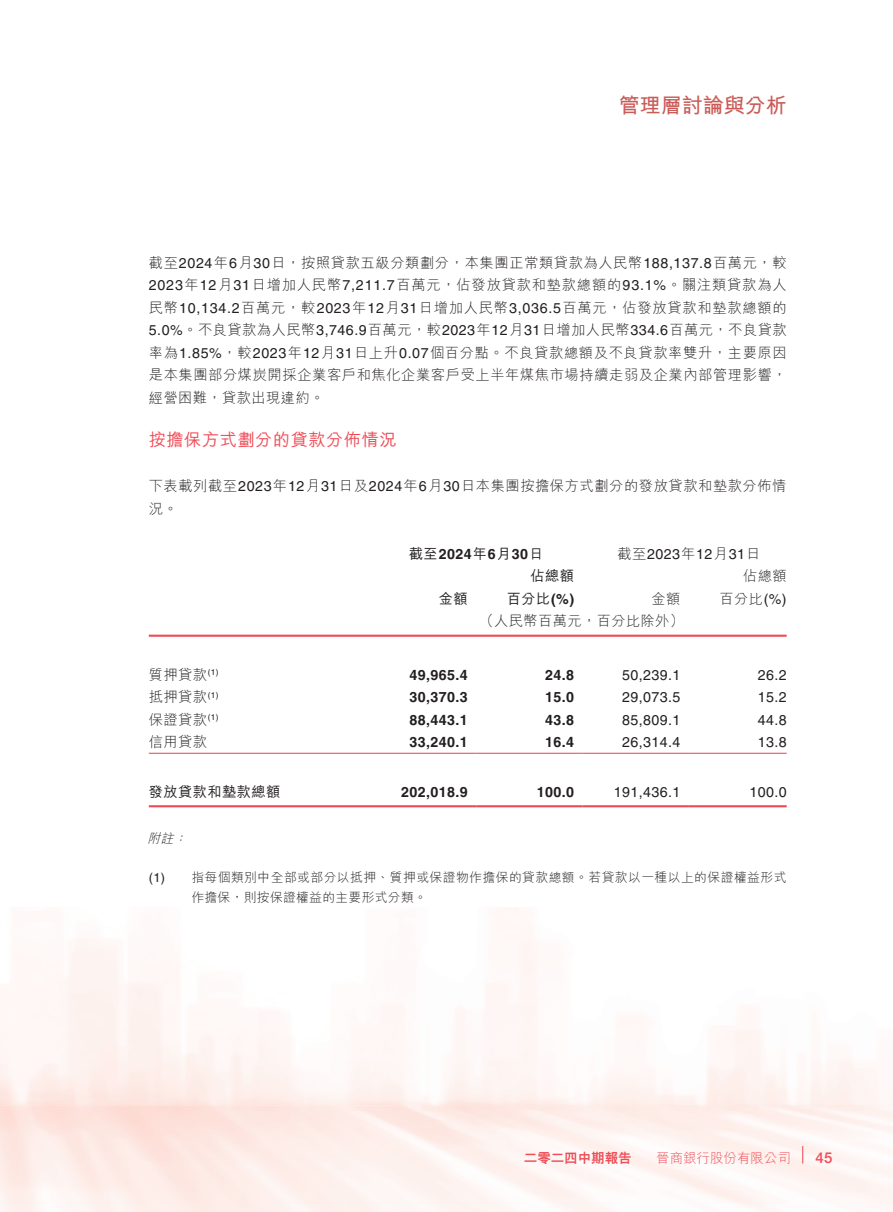
<style>
.page{position:relative;width:893px;height:1212px;background:#fff}
.page>*{position:absolute;margin:0;border:0;box-sizing:border-box;transform-origin:0 0}
.t1{font:700 21px "M Hei HK";color:#ca5c58}
.t2{font:500 17.25px "M Hei HK";letter-spacing:.03em;color:#ef4b55}
.t3{font:500 15px "Helvetica Neue LT Std";color:#ef4b55}
.t4{font:300 14.25px/22.5px "M Hei HK";letter-spacing:.04em;color:#231f20;text-align:justify}
.t5{font:14.25px "Helvetica LT Std";letter-spacing:.03em;color:#231f20}
.t6{font:700 14.25px "Helvetica LT Std";letter-spacing:.03em;color:#231f20}
.t7{font:500 14.25px/22.5px "M Hei HK";letter-spacing:.03em;color:#231f20;text-align:right}
.t8{font:300 13.5px "M Hei HK";color:#ef4b55}
.t9{font:800 13.5px "M Hei HK";letter-spacing:-.005em;color:#ef4b55}
.t10{font:300 12.75px/19.5px "M Hei HK";letter-spacing:.04em;color:#231f20}
.t11{font:italic 300 12.75px "M Hei HK";color:#231f20}
.s1{font-family:"Helvetica LT Std";font-weight:400}
.s2{font-family:"M Hei HK";font-weight:500}
.s3{font-family:"M Hei HK";font-weight:300}
.s4{font-family:"Helvetica LT Std";font-weight:700}
</style>
<div class="page">
<svg style="left:802px;top:1146px;width:1px;height:17px"></svg>
<hr style="left:149px;top:635px;width:221px;height:2px;background:#ef4b55">
<hr style="left:370px;top:635px;width:417px;height:2px;background:#ef4b55">
<hr style="left:149px;top:753px;width:221px;height:1px;background:#ef4b55">
<hr style="left:370px;top:753px;width:106px;height:1px;background:#ef4b55">
<hr style="left:476px;top:753px;width:107px;height:1px;background:#ef4b55">
<hr style="left:583px;top:753px;width:106px;height:1px;background:#ef4b55">
<hr style="left:689px;top:753px;width:98px;height:1px;background:#ef4b55">
<hr style="left:149px;top:805px;width:221px;height:2px;background:#ef4b55">
<hr style="left:370px;top:805px;width:106px;height:2px;background:#ef4b55">
<hr style="left:476px;top:805px;width:107px;height:2px;background:#ef4b55">
<hr style="left:583px;top:805px;width:106px;height:2px;background:#ef4b55">
<hr style="left:689px;top:805px;width:98px;height:2px;background:#ef4b55">
<h1 class="t1" style="left:619px;top:90px;width:169px">管理層討論與分析</h1>
<p class="t4" style="left:149px;top:251px;width:639px">截至<span class="s1">2024</span>年<span class="s1">6</span>月<span class="s1">30</span>日，按照貸款五級分類劃分，本集團正常類貸款為人民幣<span class="s1">188,137.8</span>百萬元，較<span class="s1">2023</span>年<span class="s1">12</span>月<span class="s1">31</span>日增加人民幣<span class="s1">7,211.7</span>百萬元，佔發放貸款和墊款總額的<span class="s1">93.1%</span>。關注類貸款為人民幣<span class="s1">10,134.2</span>百萬元，較<span class="s1">2023</span>年<span class="s1">12</span>月<span class="s1">31</span>日增加人民幣<span class="s1">3,036.5</span>百萬元，佔發放貸款和墊款總額的<span class="s1">5.0%</span>。不良貸款為人民幣<span class="s1">3,746.9</span>百萬元，較<span class="s1">2023</span>年<span class="s1">12</span>月<span class="s1">31</span>日增加人民幣<span class="s1">334.6</span>百萬元，不良貸款率為<span class="s1">1.85%</span>，較<span class="s1">2023</span>年<span class="s1">12</span>月<span class="s1">31</span>日上升<span class="s1">0.07</span>個百分點。不良貸款總額及不良貸款率雙升，主要原因是本集團部分煤炭開採企業客戶和焦化企業客戶受上半年煤焦市場持續走弱及企業內部管理影響，經營困難，貸款出現違約。</p>
<p class="t2" style="left:149px;top:427px;width:249px">按擔保方式劃分的貸款分佈情況</p>
<p class="t4" style="left:149px;top:475px;width:639px">下表載列截至<span class="s1">2023</span>年<span class="s1">12</span>月<span class="s1">31</span>日及<span class="s1">2024</span>年<span class="s1">6</span>月<span class="s1">30</span>日本集團按擔保方式劃分的發放貸款和墊款分佈情況。</p>
<p class="t6" style="left:409px;top:545px;width:136px"><span class="s2">截至</span>2024<span class="s2">年</span>6<span class="s2">月</span>30<span class="s2">日</span></p>
<p class="t5" style="left:617px;top:546px;width:144px"><span class="s3">截至</span>2023<span class="s3">年</span>12<span class="s3">月</span>31<span class="s3">日</span></p>
<p class="t7" style="left:439px;top:586px;width:30px">金額</p>
<p class="t7" style="left:507px;top:564px;width:69px">佔總額<br>百分比<span class="s4">(%)</span></p>
<p class="t4" style="left:719px;top:565px;width:69px;text-align:right">佔總額<br>百分比<span class="s1">(%)</span></p>
<p class="t4" style="left:651px;top:587px;width:30px">金額</p>
<p class="t4" style="left:479px;top:610px;width:206px">（人民幣百萬元，百分比除外）</p>
<p class="t4" style="left:149px;top:663px;width:71px">質押貸款<sup>(1)</sup></p>
<p class="t6" style="left:409px;top:666px;width:60px">49,965.4</p>
<p class="t6" style="left:545px;top:666px;width:30px">24.8</p>
<p class="t5" style="left:622px;top:667px;width:60px">50,239.1</p>
<p class="t5" style="left:758px;top:667px;width:30px">26.2</p>
<p class="t4" style="left:149px;top:686px;width:71px">抵押貸款<sup>(1)</sup></p>
<p class="t6" style="left:409px;top:689px;width:60px">30,370.3</p>
<p class="t6" style="left:545px;top:689px;width:30px">15.0</p>
<p class="t5" style="left:622px;top:689px;width:60px">29,073.5</p>
<p class="t5" style="left:758px;top:689px;width:30px">15.2</p>
<p class="t4" style="left:149px;top:708px;width:71px">保證貸款<sup>(1)</sup></p>
<p class="t6" style="left:409px;top:711px;width:60px">88,443.1</p>
<p class="t6" style="left:545px;top:711px;width:30px">43.8</p>
<p class="t5" style="left:622px;top:712px;width:60px">85,809.1</p>
<p class="t5" style="left:758px;top:712px;width:30px">44.8</p>
<p class="t4" style="left:149px;top:731px;width:60px">信用貸款</p>
<p class="t6" style="left:409px;top:734px;width:60px">33,240.1</p>
<p class="t6" style="left:545px;top:734px;width:30px">16.4</p>
<p class="t5" style="left:622px;top:734px;width:60px">26,314.4</p>
<p class="t5" style="left:758px;top:734px;width:30px">13.8</p>
<p class="t7" style="left:149px;top:779px;width:133px">發放貸款和墊款總額</p>
<p class="t6" style="left:401px;top:783px;width:68px">202,018.9</p>
<p class="t6" style="left:537px;top:783px;width:39px">100.0</p>
<p class="t5" style="left:614px;top:784px;width:68px">191,436.1</p>
<p class="t5" style="left:749px;top:784px;width:39px">100.0</p>
<p class="t11" style="left:148px;top:832px;width:44px">附註：</p>
<p class="t10" style="left:191px;top:867px;width:597px;text-indent:-43px"><span class="s1">(1)</span> 指每個類別中全部或部分以抵押、質押或保證物作擔保的貸款總額。若貸款以一種以上的保證權益形式作擔保，則按保證權益的主要形式分類。</p>
<p class="t9" style="left:524px;top:1151px;width:109px">二零二四中期報告</p>
<p class="t8" style="left:656px;top:1151px;width:136px">晉商銀行股份有限公司</p>
<p class="t3" style="left:815px;top:1149px;width:19px">45</p>
</div>
